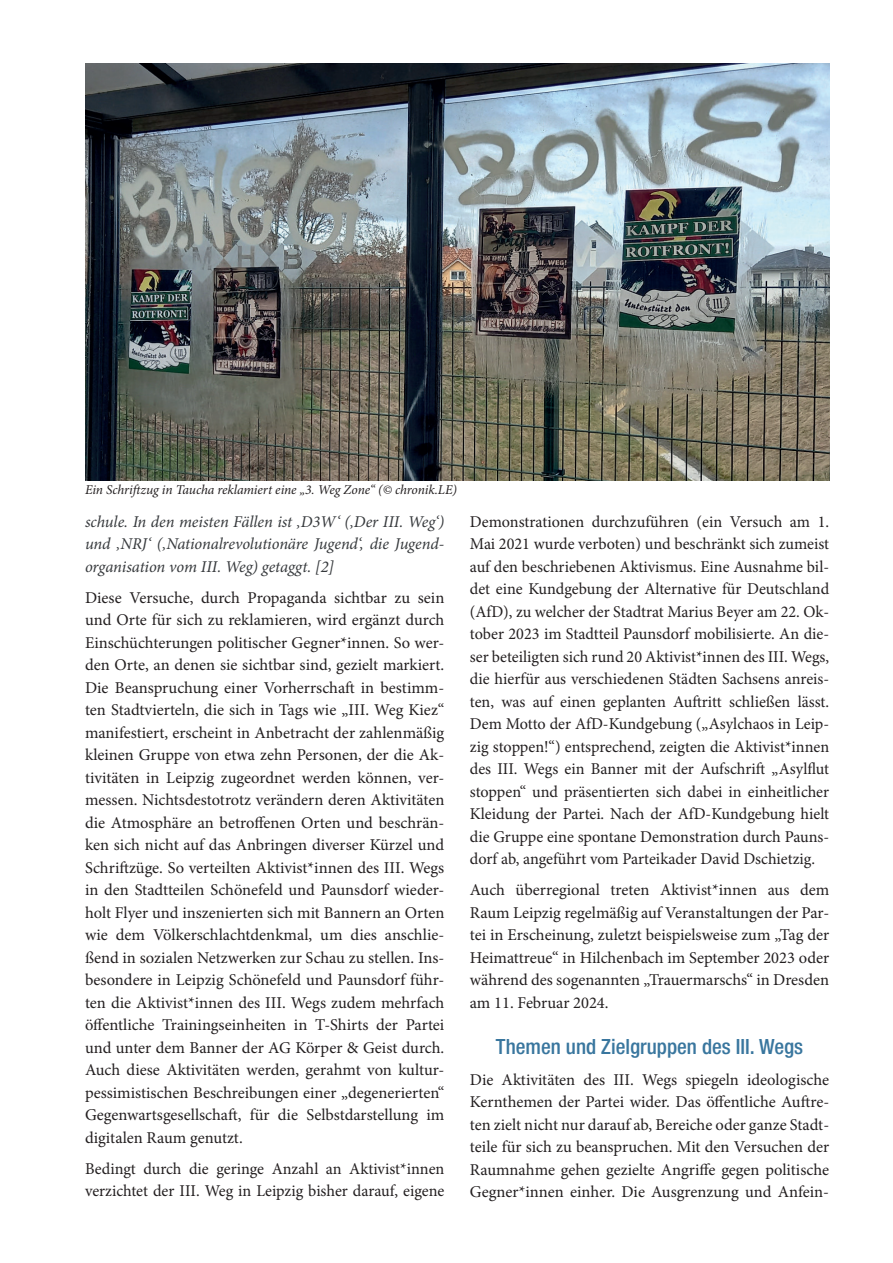
<style>
.page{position:relative;width:893px;height:1263px;background:#fff}
.page>*{position:absolute;margin:0;border:0;box-sizing:border-box;transform-origin:0 0}
.t1{font:500 condensed 21px "Helvetica Neue LT Std";color:#39769e}
.t2{font:16.5px/22.5px "Minion Pro";color:#231f20;text-align:justify}
.t3{font:italic 16.5px/22.5px "Minion Pro";letter-spacing:-.005em;color:#36393c;text-align:justify}
.t4{font:italic 13.5px "Minion Pro";letter-spacing:-.01em;color:#231f20}
</style>
<div class="page">
<img style="left:85px;top:64px;width:744px;height:416px">
<p class="t4" style="left:85px;top:480px;width:374px">Ein Schriftzug in Taucha reklamiert eine „3. Weg Zone“ (© chronik.LE)</p>
<p class="t3" style="left:85px;top:510px;width:361px">schule. In den meisten Fällen ist ‚D3W‘ (‚Der III. Weg‘) und ‚NRJ‘ (‚Nationalrevolutionäre Jugend‘, die Jugend&shy;organisation vom III. Weg) getaggt. [2]</p>
<p class="t2" style="left:85px;top:586px;width:361px">Diese Versuche, durch Propaganda sichtbar zu sein und Orte für sich zu reklamieren, wird ergänzt durch Einschüchterungen politischer Gegner*innen. So wer&shy;den Orte, an denen sie sichtbar sind, gezielt markiert.<br>Die Beanspruchung einer Vorherrschaft in bestimm&shy;ten Stadtvierteln, die sich in Tags wie „III. Weg Kiez“ manifestiert, erscheint in Anbetracht der zahlenmäßig kleinen Gruppe von etwa zehn Personen, der die Ak&shy;tivitäten in Leipzig zugeordnet werden können, ver&shy;messen. Nichtsdestotrotz verändern deren Aktivitäten die Atmosphäre an betroffenen Orten und beschrän&shy;ken sich nicht auf das Anbringen diverser Kürzel und Schriftzüge. So verteilten Aktivist*innen des III. Wegs in den Stadtteilen Schönefeld und Paunsdorf wieder&shy;holt Flyer und inszenierten sich mit Bannern an Orten wie dem Völkerschlachtdenkmal, um dies anschlie&shy;ßend in sozialen Netzwerken zur Schau zu stellen. Ins&shy;besondere in Leipzig Schönefeld und Paunsdorf führ&shy;ten die Aktivist*innen des III. Wegs zudem mehrfach öffentliche Trainingseinheiten in T-Shirts der Partei und unter dem Banner der AG Körper &amp; Geist durch.<br>Auch diese Aktivitäten werden, gerahmt von kultur&shy;pessimistischen Beschreibungen einer „degenerierten“ Gegenwartsgesellschaft, für die Selbstdarstellung im digitalen Raum genutzt.</p>
<p class="t2" style="left:85px;top:1157px;width:361px">Bedingt durch die geringe Anzahl an Aktivist*innen verzichtet der III. Weg in Leipzig bisher darauf, eigene</p>
<p class="t2" style="left:470px;top:510px;width:361px">Demonstrationen durchzuführen (ein Versuch am 1.<br>Mai 2021 wurde verboten) und beschränkt sich zumeist auf den beschriebenen Aktivismus. Eine Ausnahme bil&shy;det eine Kundgebung der Alternative für Deutschland (AfD), zu welcher der Stadtrat Marius Beyer am 22. Ok&shy;tober 2023 im Stadtteil Paunsdorf mobilisierte. An die&shy;ser beteiligten sich rund 20 Aktivist*innen des III. Wegs, die hierfür aus verschiedenen Städten Sachsens anreis&shy;ten, was auf einen geplanten Auftritt schließen lässt.<br>Dem Motto der AfD-Kundgebung („Asylchaos in Leip&shy;zig stoppen!“) entsprechend, zeigten die Aktivist*innen des III. Wegs ein Banner mit der Aufschrift „Asylflut stoppen“ und präsentierten sich dabei in einheitlicher Kleidung der Partei. Nach der AfD-Kundgebung hielt die Gruppe eine spontane Demonstration durch Pauns&shy;dorf ab, angeführt vom Parteikader David Dschietzig.</p>
<p class="t2" style="left:470px;top:879px;width:361px">Auch überregional treten Aktivist*innen aus dem Raum Leipzig regelmäßig auf Veranstaltungen der Par&shy;tei in Erscheinung, zuletzt beispielsweise zum „Tag der Heimattreue“ in Hilchenbach im September 2023 oder während des sogenannten „Trauermarschs“ in Dresden am 11. Februar 2024.</p>
<p class="t1" style="left:496px;top:1034px;width:309px">Themen und Zielgruppen des III. Wegs</p>
<p class="t2" style="left:470px;top:1068px;width:361px">Die Aktivitäten des III. Wegs spiegeln ideologische Kernthemen der Partei wider. Das öffentliche Auftre&shy;ten zielt nicht nur darauf ab, Bereiche oder ganze Stadt&shy;teile für sich zu beanspruchen. Mit den Versuchen der Raumnahme gehen gezielte Angriffe gegen politische Gegner*innen einher. Die Ausgrenzung und Anfein-</p>
</div>
